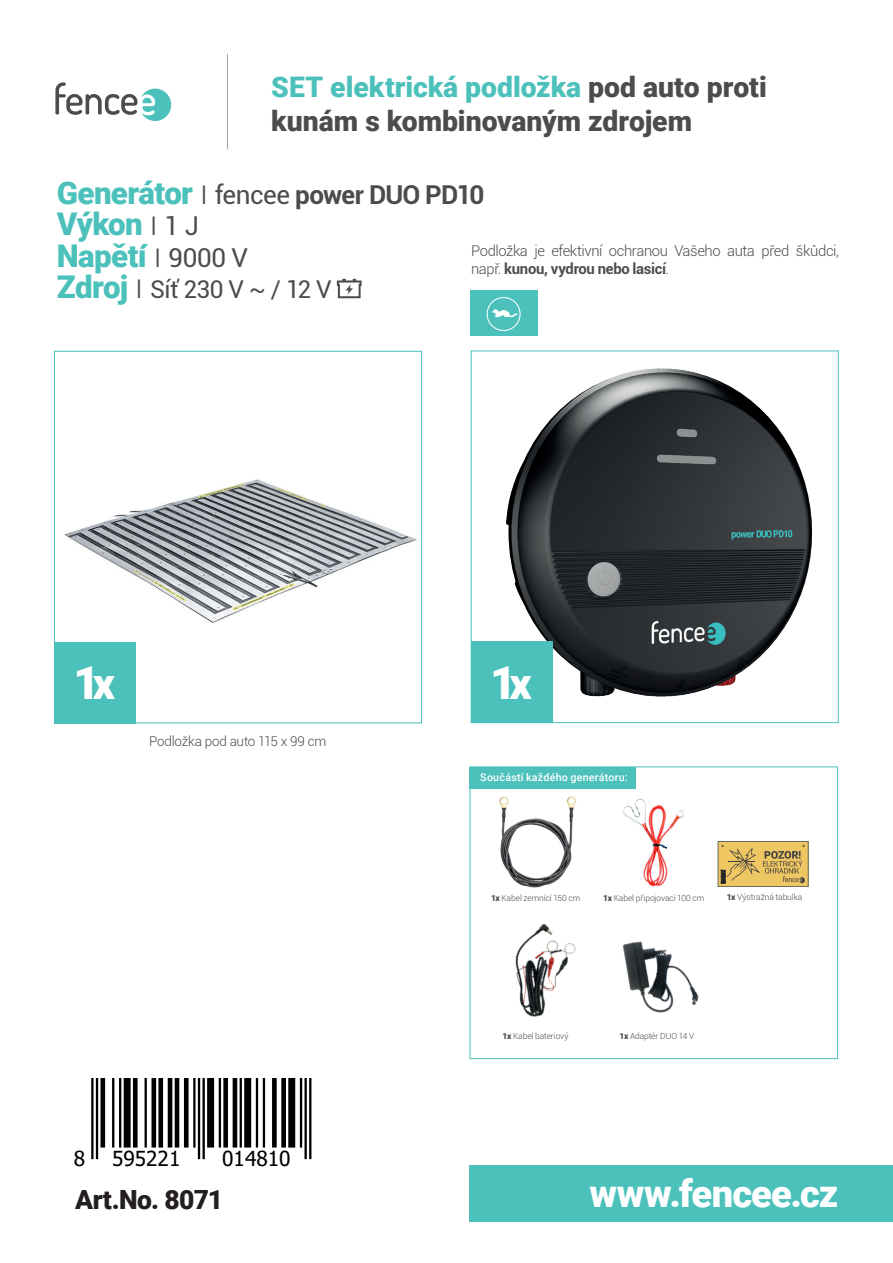
<style>
.page{position:relative;width:893px;height:1263px;background:#fff}
.page>*{position:absolute;margin:0;border:0;box-sizing:border-box;transform-origin:0 0}
.t1{font:900 45.6px "Roboto";color:#fff}
.t2{font:900 38.1px "Roboto";letter-spacing:-.02em;color:#fff}
.t3{font:900 31.2px "Roboto";letter-spacing:-.02em;color:#4cc1bb}
.t4{font:900 28.35px/34px "Roboto";color:#4b4c4d}
.t5{font:900 26.4px "Roboto";letter-spacing:-.02em;color:#231f20}
.t6{font:700 26.1px "Roboto";letter-spacing:-.035em;color:#4b4c4d}
.t7{font:24.45px "Roboto";letter-spacing:-.025em;color:#4b4c4d}
.t8{font:20.85px "Tahoma";color:#000}
.t9{font:300 14.85px/17.7px "Roboto";letter-spacing:-.03em;color:#4b4c4d}
.t10{font:300 13.5px "Roboto";letter-spacing:-.015em;color:#4b4c4d}
.t11{font:500 10.65px "Roboto";letter-spacing:.025em;color:#fff}
.t12{font:300 8.4px "Roboto";letter-spacing:-.005em;color:#4b4c4d}
.s1{color:#4cc1bb}
.s2{font-weight:900;font-size:31.2px;color:#4cc1bb}
.s3{font-weight:300;font-size:32.4px}
.s4{font-weight:400}
.s5{font-weight:300;font-size:32.4px;color:#4b4c4d}
.s6{font-weight:400;font-size:26.1px;color:#4b4c4d}
.s7{font-weight:700}
.s8{font-size:43.2px}
.s9{font-weight:900}
</style>
<div class="page">
<img style="left:470px;top:350px;width:369px;height:374px">
<svg style="left:337px;top:279px;width:25px;height:19px"></svg>
<div style="left:471px;top:291px;width:67px;height:45px;background:#4cc1bb"></div>
<svg style="left:492px;top:309px;width:26px;height:8px"></svg>
<div style="left:487px;top:297px;width:34px;height:34px;border:1px solid #fff;border-radius:50%"></div>
<div style="left:471px;top:641px;width:81px;height:82px;background:#4cc1bb"></div>
<img style="left:53px;top:455px;width:370px;height:188px">
<div style="left:54px;top:642px;width:82px;height:81px;background:#4cc1bb"></div>
<div style="left:470px;top:766px;width:368px;height:293px;border:1px solid #4cc1bb"></div>
<img style="left:499px;top:796px;width:78px;height:92px">
<div style="left:718px;top:841px;width:90px;height:45px;background:#eec662"></div>
<svg style="left:721px;top:845px;width:84px;height:39px"></svg>
<div style="left:718px;top:841px;width:90px;height:46px;border:1px solid #4b4c4d"></div>
<div style="left:470px;top:767px;width:166px;height:21px;background:#4cc1bb"></div>
<img style="left:622px;top:941px;width:77px;height:72px">
<img style="left:515px;top:923px;width:61px;height:94px">
<img style="left:623px;top:798px;width:61px;height:89px">
<div style="left:470px;top:1165px;width:423px;height:57px;background:#4cc1bb"></div>
<svg style="left:55px;top:82px;width:116px;height:39px"></svg>
<hr style="left:227px;top:54px;width:1px;height:95px;background:#a4a5a9">
<svg style="left:91px;top:1078px;width:220px;height:82px"></svg>
<hr style="left:91px;top:1078px;width:3px;height:81px;background:#000">
<hr style="left:96px;top:1078px;width:2px;height:81px;background:#000">
<div style="left:100px;top:1078px;width:5px;height:69px;background:#000"></div>
<hr style="left:112px;top:1078px;width:2px;height:69px;background:#000">
<hr style="left:119px;top:1078px;width:2px;height:69px;background:#000">
<div style="left:124px;top:1078px;width:7px;height:69px;background:#000"></div>
<div style="left:133px;top:1078px;width:5px;height:69px;background:#000"></div>
<hr style="left:145px;top:1078px;width:2px;height:69px;background:#000">
<div style="left:151px;top:1078px;width:5px;height:69px;background:#000"></div>
<div style="left:158px;top:1078px;width:5px;height:69px;background:#000"></div>
<hr style="left:168px;top:1078px;width:4px;height:69px;background:#000">
<hr style="left:175px;top:1078px;width:4px;height:69px;background:#000">
<div style="left:184px;top:1078px;width:5px;height:69px;background:#000"></div>
<hr style="left:193px;top:1078px;width:3px;height:69px;background:#000">
<hr style="left:198px;top:1078px;width:2px;height:81px;background:#000">
<hr style="left:202px;top:1078px;width:3px;height:81px;background:#000">
<div style="left:207px;top:1078px;width:7px;height:69px;background:#000"></div>
<hr style="left:219px;top:1078px;width:2px;height:69px;background:#000">
<div style="left:223px;top:1078px;width:5px;height:69px;background:#000"></div>
<hr style="left:233px;top:1078px;width:4px;height:69px;background:#000">
<hr style="left:240px;top:1078px;width:2px;height:69px;background:#000">
<div style="left:244px;top:1078px;width:7px;height:69px;background:#000"></div>
<hr style="left:256px;top:1078px;width:2px;height:69px;background:#000">
<hr style="left:263px;top:1078px;width:2px;height:69px;background:#000">
<div style="left:272px;top:1078px;width:5px;height:69px;background:#000"></div>
<div style="left:281px;top:1078px;width:5px;height:69px;background:#000"></div>
<div style="left:288px;top:1078px;width:7px;height:69px;background:#000"></div>
<hr style="left:300px;top:1078px;width:2px;height:69px;background:#000">
<hr style="left:304px;top:1078px;width:3px;height:81px;background:#000">
<hr style="left:309px;top:1078px;width:2px;height:81px;background:#000">
<p class="t4" style="left:271px;top:68px;width:497px"><span class="s1">SET elektrická podložka</span> pod auto proti kunám s kombinovaným zdrojem</p>
<p class="t6" style="left:57px;top:176px;width:429px"><span class="s2">Generátor</span> <span class="s3">I</span> <span class="s4">fencee</span> power DUO PD10</p>
<p class="t3" style="left:57px;top:202px;width:144px">Výkon <span class="s5">I</span> <span class="s6">1 J</span></p>
<p class="t3" style="left:57px;top:234px;width:193px">Napětí <span class="s5">I</span> <span class="s6">9000 V</span></p>
<p class="t7" style="left:57px;top:272px;width:276px"><span class="s2">Zdroj</span> <span class="s3">I</span> Síť 230 V ~ / 12 V</p>
<p class="t9" style="left:471px;top:241px;width:369px">Podložka je efektivní ochranou Vašeho auta před škůdci, např. <span class="s7">kunou, vydrou nebo lasicí</span>.</p>
<p class="t1" style="left:73px;top:651px;width:43px">1<span class="s8">x</span></p>
<p class="t1" style="left:490px;top:651px;width:43px">1<span class="s8">x</span></p>
<p class="t10" style="left:149px;top:732px;width:179px">Podložka pod auto 115 x 99 cm</p>
<p class="t11" style="left:480px;top:770px;width:149px">Součástí každého generátoru:</p>
<p class="t12" style="left:491px;top:892px;width:91px"><span class="s9">1x</span> Kabel zemnící 150 cm</p>
<p class="t12" style="left:603px;top:892px;width:103px"><span class="s9">1x</span> Kabel připojovací 100 cm</p>
<p class="t12" style="left:727px;top:891px;width:77px"><span class="s9">1x</span> Výstražná tabulka</p>
<p class="t8" style="left:74px;top:1144px;width:13px">8</p>
<p class="t8" style="left:112px;top:1144px;width:70px">595221</p>
<p class="t8" style="left:222px;top:1144px;width:70px">014810</p>
<p class="t5" style="left:75px;top:1181px;width:149px">Art.No. 8071</p>
<p class="t12" style="left:503px;top:1030px;width:68px"><span class="s9">1x</span> Kabel bateriový</p>
<p class="t12" style="left:620px;top:1030px;width:76px"><span class="s9">1x</span> Adaptér DUO 14 V</p>
<p class="t2" style="left:590px;top:1167px;width:250px">www.fencee.cz</p>
</div>
